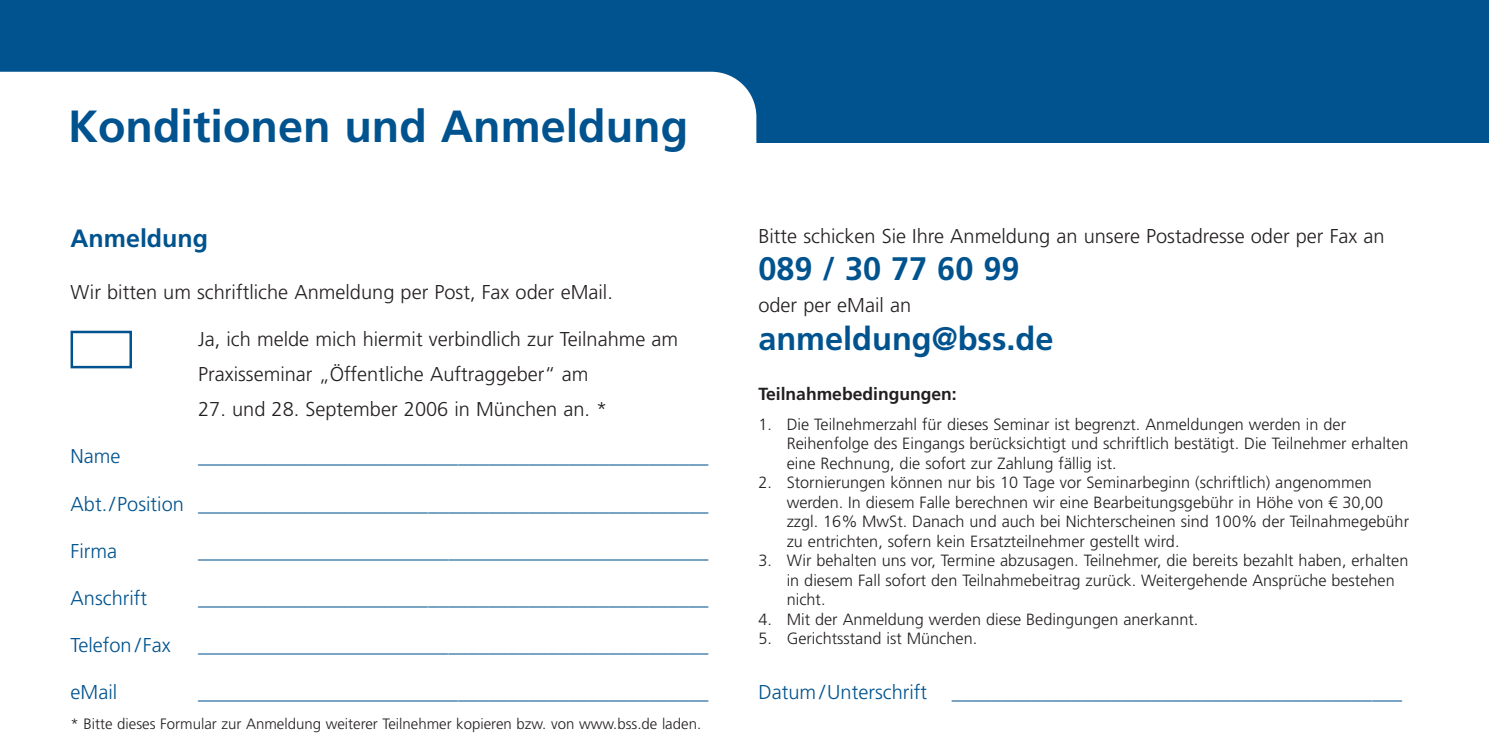
<style>
.page{position:relative;width:1489px;height:745px;background:#fff}
.page>*{position:absolute;margin:0;border:0;box-sizing:border-box;transform-origin:0 0}
.t1{font:700 45px "Frutiger";color:#00538e}
.t2{font:700 32.5px "Frutiger";color:#00538e}
.t3{font:700 25px "Frutiger";color:#00538e}
.t4{font:300 20px "Frutiger";color:#00538e}
.t5{font:300 20px/35px "Frutiger";color:#231f20}
.t6{font:700 17.5px "Frutiger";color:#231f20}
.t7{font:300 16.25px/19.5px "Frutiger";color:#231f20}
.t8{font:300 15px "Frutiger";color:#231f20}
</style>
<div class="page">
<div style="left:0;top:1px;width:1488px;height:142px;background:#00538e"></div>
<div style="left:0;top:72px;width:756px;height:71px;background:#fff"></div>
<div style="left:71px;top:330px;width:61px;height:38px;border:2px solid #00538e"></div>
<h1 class="t1" style="left:68px;top:108px;width:621px">Konditionen und Anmeldung</h1>
<h3 class="t3" style="left:71px;top:228px;width:139px">Anmeldung</h3>
<p class="t5" style="left:71px;top:276px;width:544px">Wir bitten um schriftliche Anmeldung per Post, Fax oder eMail.</p>
<p class="t5" style="left:198px;top:323px;width:481px">Ja, ich melde mich hiermit verbindlich zur Teilnahme am<br>Praxisseminar „Öffentliche Auftraggeber“ am</p>
<p class="t5" style="left:198px;top:393px;width:411px">27. und 28. September 2006 in München an. *</p>
<p class="t4" style="left:71px;top:448px;width:52px">Name</p>
<p class="t4" style="left:198px;top:448px;width:512px">___________________________________________________</p>
<p class="t4" style="left:71px;top:495px;width:639px">Abt./Position ___________________________________________________</p>
<p class="t4" style="left:71px;top:542px;width:48px">Firma</p>
<p class="t4" style="left:198px;top:542px;width:512px">___________________________________________________</p>
<p class="t4" style="left:71px;top:589px;width:78px">Anschrift</p>
<p class="t4" style="left:198px;top:589px;width:512px">___________________________________________________</p>
<p class="t4" style="left:71px;top:636px;width:101px">Telefon /Fax</p>
<p class="t4" style="left:198px;top:636px;width:511px">___________________________________________________</p>
<p class="t4" style="left:71px;top:683px;width:48px">eMail</p>
<p class="t4" style="left:198px;top:683px;width:512px">___________________________________________________</p>
<p class="t8" style="left:71px;top:716px;width:632px">* Bitte dieses Formular zur Anmeldung weiterer Teilnehmer kopieren bzw. von www.bss.de laden.</p>
<p class="t5" style="left:758px;top:220px;width:628px">Bitte schicken Sie Ihre Anmeldung an unsere Postadresse oder per Fax an</p>
<h2 class="t2" style="left:758px;top:256px;width:263px">089 / 30 77 60 99</h2>
<p class="t5" style="left:758px;top:289px;width:154px">oder per eMail an</p>
<h2 class="t2" style="left:758px;top:325px;width:296px">anmeldung@bss.de</h2>
<p class="t6" style="left:758px;top:386px;width:200px">Teilnahmebedingungen:</p>
<p class="t7" style="left:786px;top:415px;width:623px;text-indent:-28px">1. Die Teilnehmerzahl für dieses Seminar ist begrenzt. Anmeldungen werden in der<br>Reihenfolge des Eingangs berücksichtigt und schriftlich bestätigt. Die Teilnehmer erhalten eine Rechnung, die sofort zur Zahlung fällig ist.</p>
<p class="t7" style="left:786px;top:473px;width:624px;text-indent:-28px">2. Stornierungen können nur bis 10 Tage vor Seminarbeginn (schriftlich) angenommen werden. In diesem Falle berechnen wir eine Bearbeitungsgebühr in Höhe von € 30,00 zzgl. 16% MwSt. Danach und auch bei Nichterscheinen sind 100% der Teilnahmegebühr zu entrichten, sofern kein Ersatzteilnehmer gestellt wird.</p>
<p class="t7" style="left:786px;top:551px;width:623px;text-indent:-28px">3. Wir behalten uns vor, Termine abzusagen. Teilnehmer, die bereits bezahlt haben, erhalten in diesem Fall sofort den Teilnahmebeitrag zurück. Weitergehende Ansprüche bestehen nicht.</p>
<p class="t7" style="left:758px;top:610px;width:441px">4. Mit der Anmeldung werden diese Bedingungen anerkannt.</p>
<p class="t7" style="left:758px;top:629px;width:220px">5. Gerichtsstand ist München.</p>
<p class="t4" style="left:758px;top:683px;width:645px">Datum /Unterschrift _____________________________________________</p>
</div>
